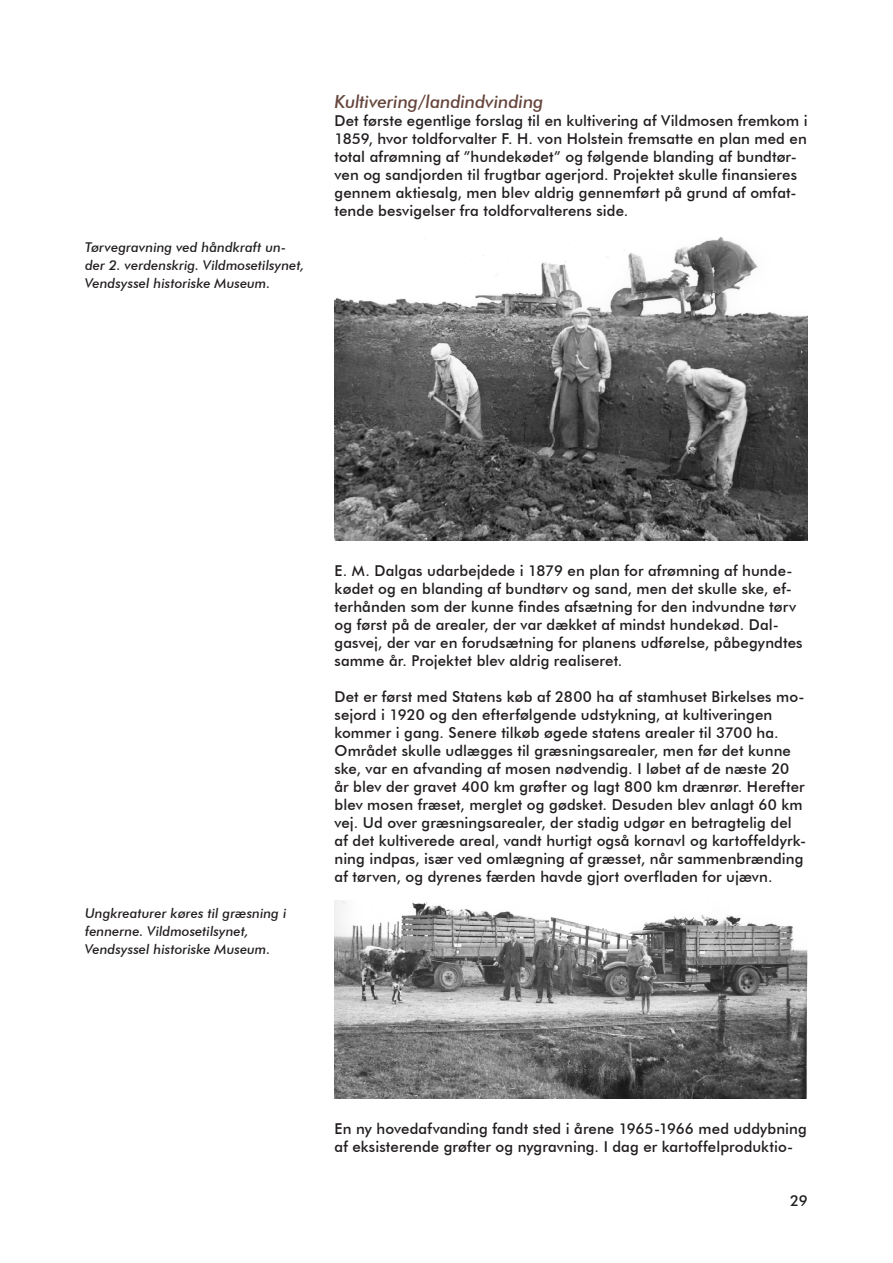
<style>
.page{position:relative;width:893px;height:1263px;background:#fff}
.page>*{position:absolute;margin:0;border:0;box-sizing:border-box;transform-origin:0 0}
.t1{font:italic 500 18px "Futura BT";letter-spacing:-.01em;color:#65463c}
.t2{font:500 15px/18px "Futura BT";letter-spacing:.005em;color:#231f20}
.t3{font:italic 500 13.5px/18px "Futura BT";letter-spacing:.005em;color:#231f20}
</style>
<div class="page">
<img style="left:334px;top:237px;width:474px;height:303px">
<img style="left:334px;top:900px;width:474px;height:198px">
<p class="t3" style="left:85px;top:238px;width:221px">Tørvegravning ved håndkraft un&shy;der 2. verdenskrig. Vildmosetilsynet,<br>Vendsyssel historiske Museum.</p>
<p class="t1" style="left:334px;top:91px;width:210px">Kultivering/landindvinding</p>
<p class="t2" style="left:334px;top:112px;width:475px">Det første egentlige forslag til en kultivering af Vildmosen fremkom i 1859, hvor toldforvalter F. H. von Holstein fremsatte en plan med en total afrømning af ”hundekødet” og følgende blanding af bundtør&shy;ven og sandjorden til frugtbar agerjord. Projektet skulle finansieres gennem aktiesalg, men blev aldrig gennemført på grund af omfat&shy;tende besvigelser fra toldforvalterens side.</p>
<p class="t3" style="left:85px;top:904px;width:203px">Ungkreaturer køres til græsning i fennerne. Vildmosetilsynet,<br>Vendsyssel historiske Museum.</p>
<p class="t2" style="left:334px;top:562px;width:470px">E. M. Dalgas udarbejdede i 1879 en plan for afrømning af hunde&shy;kødet og en blanding af bundtørv og sand, men det skulle ske, ef&shy;terhånden som der kunne findes afsætning for den indvundne tørv og først på de arealer, der var dækket af mindst hundekød. Dal&shy;gasvej, der var en forudsætning for planens udførelse, påbegyndtes samme år. Projektet blev aldrig realiseret.</p>
<p class="t2" style="left:334px;top:688px;width:473px">Det er først med Statens køb af 2800 ha af stamhuset Birkelses mo&shy;sejord i 1920 og den efterfølgende udstykning, at kultiveringen kommer i gang. Senere tilkøb øgede statens arealer til 3700 ha.<br>Området skulle udlægges til græsningsarealer, men før det kunne ske, var en afvanding af mosen nødvendig. I løbet af de næste 20 år blev der gravet 400 km grøfter og lagt 800 km drænrør. Herefter blev mosen fræset, merglet og gødsket. Desuden blev anlagt 60 km vej. Ud over græsningsarealer, der stadig udgør en betragtelig del af det kultiverede areal, vandt hurtigt også kornavl og kartoffeldyrk&shy;ning indpas, især ved omlægning af græsset, når sammenbrænding af tørven, og dyrenes færden havde gjort overfladen for ujævn.</p>
<p class="t2" style="left:334px;top:1120px;width:474px">En ny hovedafvanding fandt sted i årene 1965-1966 med uddybning af eksisterende grøfter og nygravning. I dag er kartoffelproduktio-</p>
<p class="t2" style="left:790px;top:1192px;width:19px">29</p>
</div>
